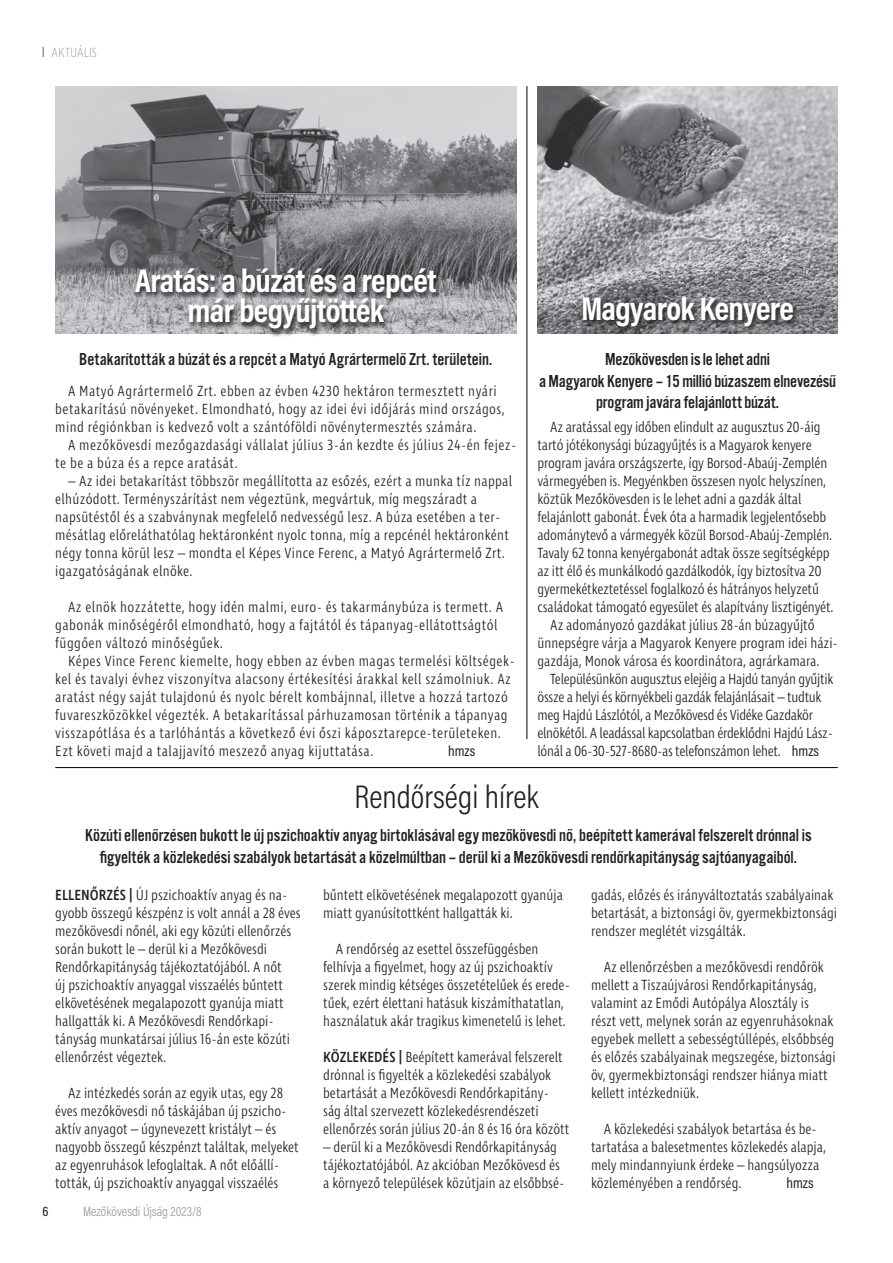
<style>
.page{position:relative;width:893px;height:1263px;background:#fff}
.page>*{position:absolute;margin:0;border:0;box-sizing:border-box;transform-origin:0 0}
.t1{font:700 33px/30px "Acumin Pro Cond";letter-spacing:-.02em;color:#fff;text-align:center}
.t2{font:300 33px "Acumin Pro Cond";color:#231f20}
.t3{font:18px/21.6px "Alternate Got No 3 D";color:#231f20;text-align:center}
.t4{font:300 15px/18px "Ingra Cd";color:#231f20}
.t5{font:300 15px/18px "Ingra Cd";letter-spacing:.03em;color:#231f20}
.t6{font:300 15px/18px "Ingra Cd";letter-spacing:.02em;color:#231f20}
.t7{font:300 15px "Ingra Cd";letter-spacing:-.02em;color:#231f20}
.t8{font:15px "Acumin Pro Cond";color:#231f20}
.t9{font:300 13.5px "Acumin Pro Cond";color:#939598}
.t10{font:200 13.5px "Ingra Cd";color:#939598}
.t11{font:500 13.5px "Acumin Pro Cond";color:#231f20}
.s1{font-weight:500}
</style>
<div class="page">
<img style="left:537px;top:86px;width:301px;height:248px">
<img style="left:55px;top:86px;width:461px;height:248px">
<svg style="left:133px;top:268px;width:310px;height:69px;background:#828184"></svg>
<svg style="left:581px;top:296px;width:218px;height:38px;background:#5e5e60"></svg>
<hr style="left:55px;top:767px;width:783px;height:1px;background:#000001">
<hr style="left:526px;top:86px;width:1px;height:653px;background:#000001">
<p class="t10" style="left:52px;top:44px;width:47px">AKTUÁLIS</p>
<h1 class="t1" style="left:135px;top:265px;width:303px">Aratás: a búzát és a repcét már begyűjtötték</h1>
<p class="t3" style="left:79px;top:349px;width:415px">Betakarították a búzát és a repcét a Matyó Agrártermelő Zrt. területein.</p>
<p class="t5" style="left:55px;top:383px;width:451px;text-indent:13px">A Matyó Agrártermelő Zrt. ebben az évben 4230 hektáron termesztett nyári betakarítású növényeket. Elmondható, hogy az idei évi időjárás mind országos, mind régiónkban is kedvező volt a szántóföldi növénytermesztés számára.</p>
<p class="t5" style="left:55px;top:437px;width:462px;text-indent:13px">A mezőkövesdi mezőgazdasági vállalat július 3-án kezdte és július 24-én fejez&shy;te be a búza és a repce aratását.</p>
<p class="t6" style="left:55px;top:473px;width:458px;text-indent:13px">– Az idei betakarítást többször megállította az esőzés, ezért a munka tíz nappal elhúzódott. Terményszárítást nem végeztünk, megvártuk, míg megszáradt a napsütéstől és a szabványnak megfelelő nedvességű lesz. A búza esetében a ter&shy;mésátlag előreláthatólag hektáronként nyolc tonna, míg a repcénél hektáronként négy tonna körül lesz – mondta el Képes Vince Ferenc, a Matyó Agrártermelő Zrt. igazgatóságának elnöke.</p>
<p class="t5" style="left:55px;top:599px;width:449px;text-indent:13px">Az elnök hozzátette, hogy idén malmi, euro- és takarmánybúza is termett. A gabonák minőségéről elmondható, hogy a fajtától és tápanyag-ellátottságtól függően változó minőségűek.</p>
<p class="t5" style="left:55px;top:653px;width:461px;text-indent:13px">Képes Vince Ferenc kiemelte, hogy ebben az évben magas termelési költségek&shy;kel és tavalyi évhez viszonyítva alacsony értékesítési árakkal kell számolniuk. Az aratást négy saját tulajdonú és nyolc bérelt kombájnnal, illetve a hozzá tartozó fuvareszközökkel végezték. A betakarítással párhuzamosan történik a tápanyag visszapótlása és a tarlóhántás a következő évi őszi káposztarepce-területeken.<br>Ezt követi majd a talajjavító meszező anyag kijuttatása.</p>
<h1 class="t1" style="left:581px;top:292px;width:214px">Magyarok Kenyere</h1>
<p class="t3" style="left:539px;top:349px;width:299px">Mezőkövesden is le lehet adni<br>a Magyarok Kenyere – 15 millió búzaszem elnevezésű program javára felajánlott búzát.</p>
<p class="t4" style="left:550px;top:419px;width:272px">Az aratással egy időben elindult az augusztus 20-áig</p>
<p class="t4" style="left:537px;top:437px;width:276px">tartó jótékonysági búzagyűjtés is a Magyarok kenyere</p>
<p class="t4" style="left:537px;top:455px;width:291px">program javára országszerte, így Borsod-Abaúj-Zemplén</p>
<p class="t4" style="left:537px;top:473px;width:290px">vármegyében is. Megyénkben összesen nyolc helyszínen,</p>
<p class="t4" style="left:537px;top:491px;width:265px">köztük Mezőkövesden is le lehet adni a gazdák által</p>
<p class="t4" style="left:537px;top:509px;width:290px">felajánlott gabonát. Évek óta a harmadik legjelentősebb</p>
<p class="t4" style="left:537px;top:527px;width:296px">adománytevő a vármegyék közül Borsod-Abaúj-Zemplén.</p>
<p class="t4" style="left:537px;top:545px;width:294px">Tavaly 62 tonna kenyérgabonát adtak össze segítségképp</p>
<p class="t4" style="left:537px;top:563px;width:286px">az itt élő és munkálkodó gazdálkodók, így biztosítva 20</p>
<p class="t4" style="left:537px;top:581px;width:283px">gyermekétkeztetéssel foglalkozó és hátrányos helyzetű</p>
<p class="t4" style="left:537px;top:599px;width:298px">családokat támogató egyesület és alapítvány lisztigényét.</p>
<p class="t4" style="left:550px;top:617px;width:266px">Az adományozó gazdákat július 28-án búzagyűjtő</p>
<p class="t4" style="left:537px;top:635px;width:302px">ünnepségre várja a Magyarok Kenyere program idei házi-</p>
<p class="t4" style="left:537px;top:653px;width:284px">gazdája, Monok városa és koordinátora, agrárkamara.</p>
<p class="t7" style="left:550px;top:670px;width:285px">Településünkön augusztus elejéig a Hajdú tanyán gyűjtik</p>
<p class="t7" style="left:537px;top:688px;width:286px">össze a helyi és környékbeli gazdák felajánlásait – tudtuk</p>
<p class="t7" style="left:537px;top:706px;width:277px">meg Hajdú Lászlótól, a Mezőkövesd és Vidéke Gazdakör</p>
<p class="t7" style="left:537px;top:724px;width:297px">elnökétől. A leadással kapcsolatban érdeklődni Hajdú Lász-</p>
<p class="t7" style="left:537px;top:742px;width:245px">lónál a 06-30-527-8680-as telefonszámon lehet.</p>
<h1 class="t2" style="left:354px;top:775px;width:186px">Rendőrségi hírek</h1>
<p class="t8" style="left:448px;top:741px;width:29px">hmzs</p>
<p class="t8" style="left:792px;top:741px;width:29px">hmzs</p>
<p class="t3" style="left:85px;top:825px;width:728px">Közúti ellenőrzésen bukott le új pszichoaktív anyag birtoklásával egy mezőkövesdi nő, beépített kamerával felszerelt drónnal is figyelték a közlekedési szabályok betartását a közelmúltban – derül ki a Mezőkövesdi rendőrkapitányság sajtóanyagaiból.</p>
<p class="t4" style="left:55px;top:887px;width:247px"><span class="s1">ELLENŐRZÉS |</span> ÚJ pszichoaktív anyag és na&shy;gyobb összegű készpénz is volt annál a 28 éves mezőkövesdi nőnél, aki egy közúti ellenőrzés során bukott le – derül ki a Mezőkövesdi Rendőrkapitányság tájékoztatójából. A nőt<br>új pszichoaktív anyaggal visszaélés bűntett elkövetésének megalapozott gyanúja miatt hallgatták ki. A Mezőkövesdi Rendőrkapi&shy;tányság munkatársai július 16-án este közúti ellenőrzést végeztek.</p>
<p class="t4" style="left:55px;top:1085px;width:245px;text-indent:13px">Az intézkedés során az egyik utas, egy 28 éves mezőkövesdi nő táskájában új pszicho&shy;aktív anyagot – úgynevezett kristályt – és nagyobb összegű készpénzt találtak, melyeket az egyenruhások lefoglaltak. A nőt előállí&shy;tották, új pszichoaktív anyaggal visszaélés</p>
<p class="t11" style="left:43px;top:1202px;width:7px">6</p>
<p class="t9" style="left:83px;top:1202px;width:120px">Mezőkövesdi Újság 2023/8</p>
<p class="t4" style="left:323px;top:887px;width:241px">bűntett elkövetésének megalapozott gyanúja miatt gyanúsítottként hallgatták ki.</p>
<p class="t4" style="left:323px;top:941px;width:248px;text-indent:13px">A rendőrség az esettel összefüggésben felhívja a figyelmet, hogy az új pszichoaktív szerek mindig kétséges összetételűek és erede&shy;tűek, ezért élettani hatásuk kiszámíthatatlan, használatuk akár tragikus kimenetelű is lehet.</p>
<p class="t4" style="left:323px;top:1049px;width:248px"><span class="s1">KÖZLEKEDÉS |</span> Beépített kamerával felszerelt drónnal is figyelték a közlekedési szabályok betartását a Mezőkövesdi Rendőrkapitány&shy;ság által szervezett közlekedésrendészeti ellenőrzés során július 20-án 8 és 16 óra között</p>
<p class="t4" style="left:323px;top:1139px;width:243px">– derül ki a Mezőkövesdi Rendőrkapitányság tájékoztatójából. Az akcióban Mezőkövesd és a környező települések közútjain az elsőbbsé-</p>
<p class="t4" style="left:591px;top:887px;width:247px">gadás, előzés és irányváltoztatás szabályainak betartását, a biztonsági öv, gyermekbiztonsági rendszer meglétét vizsgálták.</p>
<p class="t4" style="left:591px;top:959px;width:246px;text-indent:13px">Az ellenőrzésben a mezőkövesdi rendőrök mellett a Tiszaújvárosi Rendőrkapitányság, valamint az Emődi Autópálya Alosztály is részt vett, melynek során az egyenruhásoknak egyebek mellett a sebességtúllépés, elsőbbség és előzés szabályainak megszegése, biztonsági öv, gyermekbiztonsági rendszer hiánya miatt kellett intézkedniük.</p>
<p class="t4" style="left:591px;top:1121px;width:237px;text-indent:13px">A közlekedési szabályok betartása és be&shy;tartatása a balesetmentes közlekedés alapja, mely mindannyiunk érdeke – hangsúlyozza közleményében a rendőrség.</p>
<p class="t8" style="left:786px;top:1173px;width:29px">hmzs</p>
</div>
